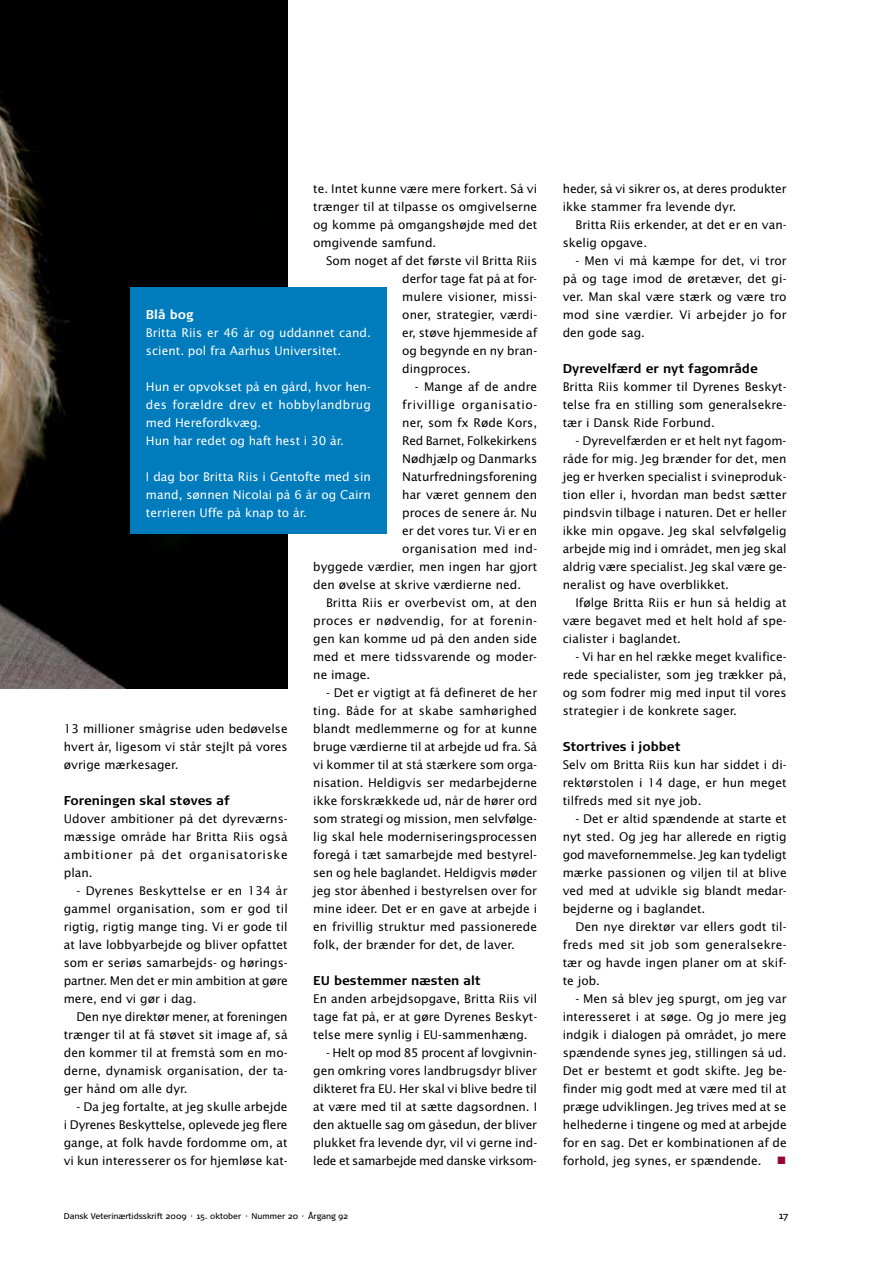
<style>
.page{position:relative;width:893px;height:1263px;background:#fff}
.page>*{position:absolute;margin:0;border:0;box-sizing:border-box;transform-origin:0 0}
.t1{font:700 12.75px "Signa Normal";color:#000}
.t2{font:700 12.75px "Signa Normal";color:#fff}
.t3{font:12px/18px "Lucida Sans Std";color:#000;text-align:justify}
.t4{font:12px/18px "Lucida Sans Std";color:#fff}
.t5{font:12px "Lucida Sans Std";letter-spacing:.025em;color:#000}
.t6{font:12px "Lucida Sans Std";letter-spacing:.05em;color:#000}
.t7{font:12px "Lucida Sans Std";letter-spacing:-.025em;color:#000}
.t8{font:12px "Lucida Sans Std";letter-spacing:.02em;color:#000}
.t9{font:9.75px "Signa Normal";color:#000}
.t10{font:8.25px "Signa Normal";color:#000}
.s1{color:#99042e}
</style>
<div class="page">
<img style="left:0;top:0;width:288px;height:689px">
<div style="left:130px;top:287px;width:257px;height:247px;background:#007bbb"></div>
<p class="t3" style="left:313px;top:180px;width:225px">te. Intet kunne være mere forkert. Så vi trænger til at tilpasse os omgivelserne og komme på omgangshøjde med det omgivende samfund.</p>
<p class="t3" style="left:402px;top:252px;width:137px;text-indent:-76px">Som noget af det første vil Britta Riis derfor tage fat på at for&shy;mulere visioner, missi&shy;oner, strategier, værdi&shy;er, støve hjemmeside af og begynde en ny bran&shy;dingproces.</p>
<p class="t3" style="left:415px;top:378px;width:124px">- Mange af de andre</p>
<p class="t6" style="left:402px;top:398px;width:137px">frivillige organisatio-</p>
<p class="t3" style="left:402px;top:414px;width:136px">ner, som fx Røde Kors,</p>
<p class="t7" style="left:402px;top:434px;width:136px">Red Barnet, Folkekirkens</p>
<p class="t3" style="left:402px;top:450px;width:136px">Nødhjælp og Danmarks</p>
<p class="t3" style="left:402px;top:468px;width:137px">Naturfredningsforening</p>
<p class="t3" style="left:402px;top:486px;width:136px">har været gennem den</p>
<p class="t3" style="left:402px;top:504px;width:136px">proces de senere år. Nu</p>
<p class="t3" style="left:402px;top:522px;width:136px">er det vores tur. Vi er en</p>
<p class="t8" style="left:402px;top:542px;width:137px">organisation med ind-</p>
<p class="t3" style="left:313px;top:558px;width:225px">byggede værdier, men ingen har gjort</p>
<p class="t3" style="left:313px;top:576px;width:209px">den øvelse at skrive værdierne ned.</p>
<p class="t3" style="left:326px;top:594px;width:213px">Britta Riis er overbevist om, at den</p>
<p class="t5" style="left:313px;top:614px;width:225px">proces er nødvendig, for at forenin-</p>
<p class="t3" style="left:313px;top:630px;width:225px">gen kan komme ud på den anden side</p>
<p class="t3" style="left:313px;top:648px;width:225px">med et mere tidssvarende og moder-</p>
<p class="t3" style="left:313px;top:666px;width:59px">ne image.</p>
<p class="t3" style="left:313px;top:684px;width:226px;text-indent:13px">- Det er vigtigt at få defineret de her ting. Både for at skabe samhørighed blandt medlemmerne og for at kunne bruge værdierne til at arbejde ud fra. Så vi kommer til at stå stærkere som orga&shy;nisation. Heldigvis ser medarbejderne ikke forskrækkede ud, når de hører ord som strategi og mission, men selvfølge&shy;lig skal hele moderniseringsprocessen foregå i tæt samarbejde med bestyrel&shy;sen og hele baglandet. Heldigvis møder jeg stor åbenhed i bestyrelsen over for mine ideer. Det er en gave at arbejde i en frivillig struktur med passionerede folk, der brænder for det, de laver.</p>
<p class="t1" style="left:313px;top:972px;width:169px">EU bestemmer næsten alt</p>
<p class="t3" style="left:313px;top:990px;width:225px">En anden arbejdsopgave, Britta Riis vil tage fat på, er at gøre Dyrenes Beskyt&shy;telse mere synlig i EU-sammenhæng.</p>
<p class="t3" style="left:313px;top:1044px;width:226px;text-indent:13px">- Helt op mod 85 procent af lovgivnin&shy;gen omkring vores landbrugsdyr bliver dikteret fra EU. Her skal vi blive bedre til at være med til at sætte dagsordnen. I den aktuelle sag om gåsedun, der bliver plukket fra levende dyr, vil vi gerne ind&shy;lede et samarbejde med danske virksom-</p>
<p class="t2" style="left:146px;top:306px;width:49px">Blå bog</p>
<p class="t4" style="left:146px;top:324px;width:226px">Britta Riis er 46 år og uddannet cand. scient. pol fra Aarhus Universitet.</p>
<p class="t4" style="left:146px;top:378px;width:227px">Hun er opvokset på en gård, hvor hen&shy;des forældre drev et hobbylandbrug med Herefordkvæg.<br>Hun har redet og haft hest i 30 år.</p>
<p class="t4" style="left:146px;top:468px;width:227px;text-align:justify">I dag bor Britta Riis i Gentofte med sin mand, sønnen Nicolai på 6 år og Cairn terrieren Uffe på knap to år.</p>
<p class="t3" style="left:64px;top:720px;width:225px">13 millioner smågrise uden bedøvelse hvert år, ligesom vi står stejlt på vores øvrige mærkesager.</p>
<p class="t1" style="left:64px;top:792px;width:167px">Foreningen skal støves af</p>
<p class="t3" style="left:64px;top:810px;width:226px">Udover ambitioner på det dyreværns&shy;mæssige område har Britta Riis også ambitioner på det organisatoriske plan.</p>
<p class="t3" style="left:64px;top:882px;width:226px;text-indent:13px">- Dyrenes Beskyttelse er en 134 år gammel organisation, som er god til rigtig, rigtig mange ting. Vi er gode til at lave lobbyarbejde og bliver opfattet som er seriøs samarbejds- og hørings&shy;partner. Men det er min ambition at gøre mere, end vi gør i dag.</p>
<p class="t3" style="left:64px;top:1008px;width:225px;text-indent:13px">Den nye direktør mener, at foreningen trænger til at få støvet sit image af, så den kommer til at fremstå som en mo&shy;derne, dynamisk organisation, der ta&shy;ger hånd om alle dyr.</p>
<p class="t3" style="left:64px;top:1098px;width:225px;text-indent:13px">- Da jeg fortalte, at jeg skulle arbejde i Dyrenes Beskyttelse, oplevede jeg flere gange, at folk havde fordomme om, at vi kun interesserer os for hjemløse kat-</p>
<p class="t3" style="left:563px;top:180px;width:225px">heder, så vi sikrer os, at deres produkter ikke stammer fra levende dyr.</p>
<p class="t3" style="left:563px;top:216px;width:225px;text-indent:13px">Britta Riis erkender, at det er en van&shy;skelig opgave.</p>
<p class="t3" style="left:563px;top:252px;width:226px;text-indent:13px">- Men vi må kæmpe for det, vi tror på og tage imod de øretæver, det gi&shy;ver. Man skal være stærk og være tro mod sine værdier. Vi arbejder jo for den gode sag.</p>
<p class="t1" style="left:563px;top:360px;width:197px">Dyrevelfærd er nyt fagområde</p>
<p class="t3" style="left:563px;top:378px;width:225px">Britta Riis kommer til Dyrenes Beskyt&shy;telse fra en stilling som generalsekre&shy;tær i Dansk Ride Forbund.</p>
<p class="t3" style="left:563px;top:432px;width:225px;text-indent:13px">- Dyrevelfærden er et helt nyt fagom&shy;råde for mig. Jeg brænder for det, men jeg er hverken specialist i svineproduk&shy;tion eller i, hvordan man bedst sætter pindsvin tilbage i naturen. Det er heller ikke min opgave. Jeg skal selvfølgelig arbejde mig ind i området, men jeg skal aldrig være specialist. Jeg skal være ge&shy;neralist og have overblikket.</p>
<p class="t3" style="left:563px;top:594px;width:225px;text-indent:13px">Ifølge Britta Riis er hun så heldig at være begavet med et helt hold af spe&shy;cialister i baglandet.</p>
<p class="t3" style="left:563px;top:648px;width:225px;text-indent:13px">- Vi har en hel række meget kvalifice&shy;rede specialister, som jeg trækker på, og som fodrer mig med input til vores strategier i de konkrete sager.</p>
<p class="t1" style="left:563px;top:738px;width:119px">Stortrives i jobbet</p>
<p class="t3" style="left:563px;top:756px;width:225px">Selv om Britta Riis kun har siddet i di&shy;rektørstolen i 14 dage, er hun meget tilfreds med sit nye job.</p>
<p class="t3" style="left:563px;top:810px;width:225px;text-indent:13px">- Det er altid spændende at starte et nyt sted. Og jeg har allerede en rigtig god mavefornemmelse. Jeg kan tydeligt mærke passionen og viljen til at blive ved med at udvikle sig blandt medar&shy;bejderne og i baglandet.</p>
<p class="t3" style="left:563px;top:918px;width:225px;text-indent:13px">Den nye direktør var ellers godt til&shy;freds med sit job som generalsekre&shy;tær og havde ingen planer om at skif&shy;te job.</p>
<p class="t3" style="left:563px;top:990px;width:226px;text-indent:13px">- Men så blev jeg spurgt, om jeg var interesseret i at søge. Og jo mere jeg indgik i dialogen på området, jo mere spændende synes jeg, stillingen så ud.<br>Det er bestemt et godt skifte. Jeg be&shy;finder mig godt med at være med til at præge udviklingen. Jeg trives med at se helhederne i tingene og med at arbejde for en sag. Det er kombinationen af de forhold, jeg synes, er spændende. <span class="s1">■</span></p>
<p class="t10" style="left:64px;top:1211px;width:286px">Dansk Veterinærtidsskrift 2009 · 15. oktober · Nummer 20 · Årgang 92</p>
<p class="t9" style="left:779px;top:1209px;width:11px">17</p>
</div>
